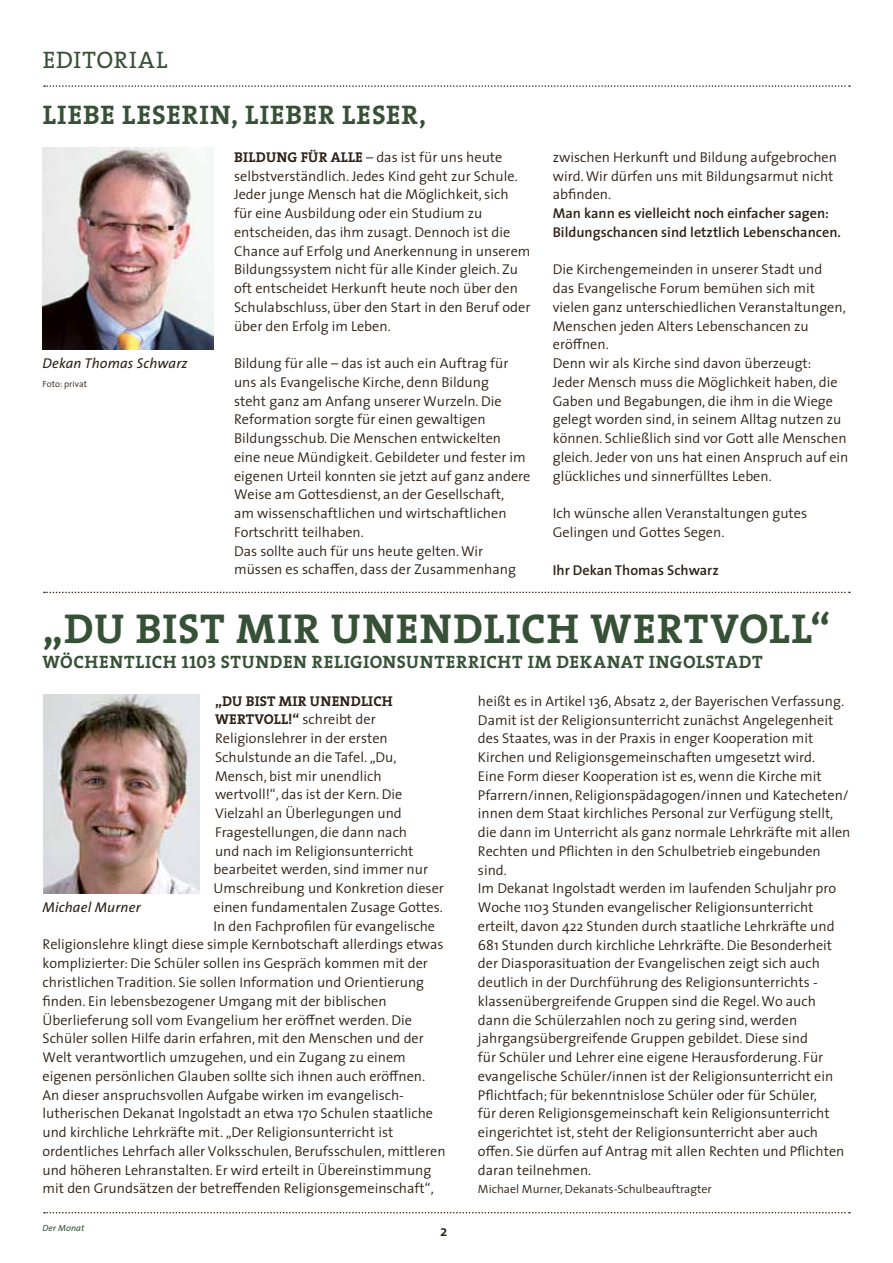
<style>
.page{position:relative;width:893px;height:1263px;background:#fff}
.page>*{position:absolute;margin:0;border:0;box-sizing:border-box;transform-origin:0 0}
.t1{font:700 42px "The Serif";letter-spacing:.03em;color:#375137}
.t2{font:700 27px "The Serif";color:#375137}
.t3{font:24px "The Serif";letter-spacing:.04em;color:#375137}
.t4{font:700 18px "The Serif";letter-spacing:.035em;color:#375137}
.t5{font:600 15px "The Sans";color:#2e2014}
.t6{font:300 14.25px/18.8px "The Sans";color:#2e2014}
.t7{font:600 14.25px/18.8px "The Sans";color:#2e2014}
.t8{font:700 14.25px "The Serif";color:#2e2014}
.t9{font:italic 14.25px "The Sans";letter-spacing:.01em;color:#2e2014}
.t10{font:300 12px "The Sans";color:#2e2014}
.t11{font:300 9px "The Sans";letter-spacing:.01em;color:#2e2014}
.t12{font:italic 9px "The Sans";letter-spacing:.01em;color:#375137}
.s1{font-family:"The Serif Bold Caps";font-weight:400}
.s2{font-family:"The Serif";font-weight:700}
</style>
<div class="page">
<svg style="left:44px;top:85px;width:806px;height:2px"></svg>
<svg style="left:44px;top:1212px;width:806px;height:1px"></svg>
<svg style="left:44px;top:592px;width:806px;height:1px"></svg>
<img style="left:43px;top:148px;width:171px;height:201px">
<img style="left:43px;top:695px;width:157px;height:198px">
<h3 class="t3" style="left:43px;top:40px;width:126px">EDITORIAL</h3>
<h2 class="t2" style="left:43px;top:93px;width:30px">LIEBE</h2>
<h2 class="t2" style="left:122px;top:93px;width:31px">LESERIN</h2>
<h2 class="t2" style="left:231px;top:93px;width:30px">, LIEBER</h2>
<h2 class="t2" style="left:342px;top:93px;width:31px">LESER</h2>
<h2 class="t2" style="left:419px;top:93px;width:8px">,</h2>
<p class="t9" style="left:43px;top:351px;width:147px">Dekan Thomas Schwarz</p>
<p class="t11" style="left:43px;top:376px;width:46px">Foto: privat</p>
<p class="t8" style="left:234px;top:145px;width:19px">BILDUNG</p>
<p class="t8" style="left:301px;top:145px;width:39px">FÜR ALLE</p>
<p class="t6" style="left:234px;top:147px;width:298px;text-indent:132px">– das ist für uns heute selbstverständlich. Jedes Kind geht zur Schule.<br>Jeder junge Mensch hat die Möglichkeit, sich<br>für eine Ausbildung oder ein Studium zu entscheiden, das ihm zusagt. Dennoch ist die Chance auf Erfolg und Anerkennung in unserem Bildungssystem nicht für alle Kinder gleich. Zu oft entscheidet Herkunft heute noch über den Schulabschluss, über den Start in den Beruf oder über den Erfolg im Leben.</p>
<p class="t6" style="left:234px;top:353px;width:298px">Bildung für alle – das ist auch ein Auftrag für uns als Evangelische Kirche, denn Bildung<br>steht ganz am Anfang unserer Wurzeln. Die Reformation sorgte für einen gewaltigen Bildungsschub. Die Menschen entwickelten eine neue Mündigkeit. Gebildeter und fester im eigenen Urteil konnten sie jetzt auf ganz andere Weise am Gottesdienst, an der Gesellschaft,<br>am wissenschaftlichen und wirtschaftlichen Fortschritt teilhaben.<br>Das sollte auch für uns heute gelten. Wir müssen es schaffen, dass der Zusammenhang</p>
<p class="t6" style="left:553px;top:147px;width:286px">zwischen Herkunft und Bildung aufgebrochen wird. Wir dürfen uns mit Bildungsarmut nicht abfinden.</p>
<p class="t7" style="left:553px;top:204px;width:290px">Man kann es vielleicht noch einfacher sagen:<br>Bildungschancen sind letztlich Lebenschancen.</p>
<p class="t6" style="left:553px;top:260px;width:297px">Die Kirchengemeinden in unserer Stadt und<br>das Evangelische Forum bemühen sich mit vielen ganz unterschiedlichen Veranstaltungen, Menschen jeden Alters Lebenschancen zu eröffnen.<br>Denn wir als Kirche sind davon überzeugt:<br>Jeder Mensch muss die Möglichkeit haben, die Gaben und Begabungen, die ihm in die Wiege gelegt worden sind, in seinem Alltag nutzen zu können. Schließlich sind vor Gott alle Menschen gleich. Jeder von uns hat einen Anspruch auf ein glückliches und sinnerfülltes Leben.</p>
<p class="t6" style="left:553px;top:504px;width:256px">Ich wünsche allen Veranstaltungen gutes<br>Gelingen und Gottes Segen.</p>
<p class="t7" style="left:553px;top:560px;width:167px">Ihr Dekan Thomas Schwarz</p>
<h1 class="t1" style="left:43px;top:594px;width:789px">„DU BIST MIR UNENDLICH WERTVOLL“</h1>
<p class="t4" style="left:43px;top:647px;width:626px">WÖCHENTLICH <span class="s1">1103</span> STUNDEN RELIGIONSUNTERRICHT IM DEKANAT INGOLSTADT</p>
<p class="t8" style="left:215px;top:689px;width:40px">„DU BIST</p>
<p class="t8" style="left:279px;top:689px;width:11px">MIR</p>
<p class="t8" style="left:310px;top:689px;width:11px">UNENDLICH</p>
<p class="t8" style="left:215px;top:708px;width:11px">WERTVOLL</p>
<p class="t6" style="left:288px;top:710px;width:89px"><span class="s2">!“</span> schreibt der</p>
<p class="t6" style="left:215px;top:728px;width:174px">Religionslehrer in der ersten</p>
<p class="t6" style="left:215px;top:747px;width:183px">Schulstunde an die Tafel. „Du,</p>
<p class="t6" style="left:215px;top:766px;width:168px">Mensch, bist mir unendlich</p>
<p class="t6" style="left:215px;top:785px;width:189px">wertvoll!“, das ist der Kern. Die</p>
<p class="t6" style="left:215px;top:803px;width:188px">Vielzahl an Überlegungen und</p>
<p class="t6" style="left:215px;top:822px;width:194px">Fragestellungen, die dann nach</p>
<p class="t6" style="left:215px;top:841px;width:200px">und nach im Religionsunterricht</p>
<p class="t6" style="left:214px;top:860px;width:216px">bearbeitet werden, sind immer nur</p>
<p class="t6" style="left:214px;top:878px;width:232px">Umschreibung und Konkretion dieser</p>
<p class="t6" style="left:214px;top:897px;width:231px">einen fundamentalen Zusage Gottes.</p>
<p class="t6" style="left:214px;top:916px;width:223px">In den Fachprofilen für evangelische</p>
<p class="t6" style="left:43px;top:935px;width:402px">Religionslehre klingt diese simple Kernbotschaft allerdings etwas</p>
<p class="t6" style="left:43px;top:953px;width:387px">komplizierter: Die Schüler sollen ins Gespräch kommen mit der</p>
<p class="t6" style="left:43px;top:972px;width:383px">christlichen Tradition. Sie sollen Information und Orientierung</p>
<p class="t6" style="left:43px;top:991px;width:346px">finden. Ein lebensbezogener Umgang mit der biblischen</p>
<p class="t6" style="left:43px;top:1010px;width:371px">Überlieferung soll vom Evangelium her eröffnet werden. Die</p>
<p class="t6" style="left:43px;top:1028px;width:383px">Schüler sollen Hilfe darin erfahren, mit den Menschen und der</p>
<p class="t6" style="left:43px;top:1047px;width:365px">Welt verantwortlich umzugehen, und ein Zugang zu einem</p>
<p class="t6" style="left:43px;top:1066px;width:384px">eigenen persönlichen Glauben sollte sich ihnen auch eröffnen.</p>
<p class="t6" style="left:43px;top:1085px;width:363px">An dieser anspruchsvollen Aufgabe wirken im evangelisch-</p>
<p class="t6" style="left:43px;top:1103px;width:392px">lutherischen Dekanat Ingolstadt an etwa 170 Schulen staatliche</p>
<p class="t6" style="left:43px;top:1122px;width:352px">und kirchliche Lehrkräfte mit. „Der Religionsunterricht ist</p>
<p class="t6" style="left:43px;top:1141px;width:405px">ordentliches Lehrfach aller Volksschulen, Berufsschulen, mittleren</p>
<p class="t6" style="left:43px;top:1160px;width:390px">und höheren Lehranstalten. Er wird erteilt in Übereinstimmung</p>
<p class="t6" style="left:43px;top:1179px;width:393px">mit den Grundsätzen der betreffenden Religionsgemeinschaft“,</p>
<p class="t9" style="left:43px;top:895px;width:100px">Michael Murner</p>
<p class="t12" style="left:43px;top:1221px;width:43px">Der Monat</p>
<p class="t5" style="left:440px;top:1218px;width:9px">2</p>
<p class="t6" style="left:478px;top:691px;width:374px">heißt es in Artikel 136, Absatz 2, der Bayerischen Verfassung.<br>Damit ist der Religionsunterricht zunächst Angelegenheit des Staates, was in der Praxis in enger Kooperation mit Kirchen und Religionsgemeinschaften umgesetzt wird.<br>Eine Form dieser Kooperation ist es, wenn die Kirche mit Pfarrern/innen, Religionspädagogen/innen und Katecheten/ innen dem Staat kirchliches Personal zur Verfügung stellt, die dann im Unterricht als ganz normale Lehrkräfte mit allen Rechten und Pflichten in den Schulbetrieb eingebunden sind.<br>Im Dekanat Ingolstadt werden im laufenden Schuljahr pro Woche 1103 Stunden evangelischer Religionsunterricht erteilt, davon 422 Stunden durch staatliche Lehrkräfte und 681 Stunden durch kirchliche Lehrkräfte. Die Besonderheit der Diasporasituation der Evangelischen zeigt sich auch deutlich in der Durchführung des Religionsunterrichts - klassenübergreifende Gruppen sind die Regel. Wo auch dann die Schülerzahlen noch zu gering sind, werden jahrgangsübergreifende Gruppen gebildet. Diese sind<br>für Schüler und Lehrer eine eigene Herausforderung. Für evangelische Schüler/innen ist der Religionsunterricht ein Pflichtfach; für bekenntnislose Schüler oder für Schüler,<br>für deren Religionsgemeinschaft kein Religionsunterricht eingerichtet ist, steht der Religionsunterricht aber auch offen. Sie dürfen auf Antrag mit allen Rechten und Pflichten daran teilnehmen.</p>
<p class="t10" style="left:478px;top:1179px;width:235px">Michael Murner, Dekanats-Schulbeauftragter</p>
</div>
